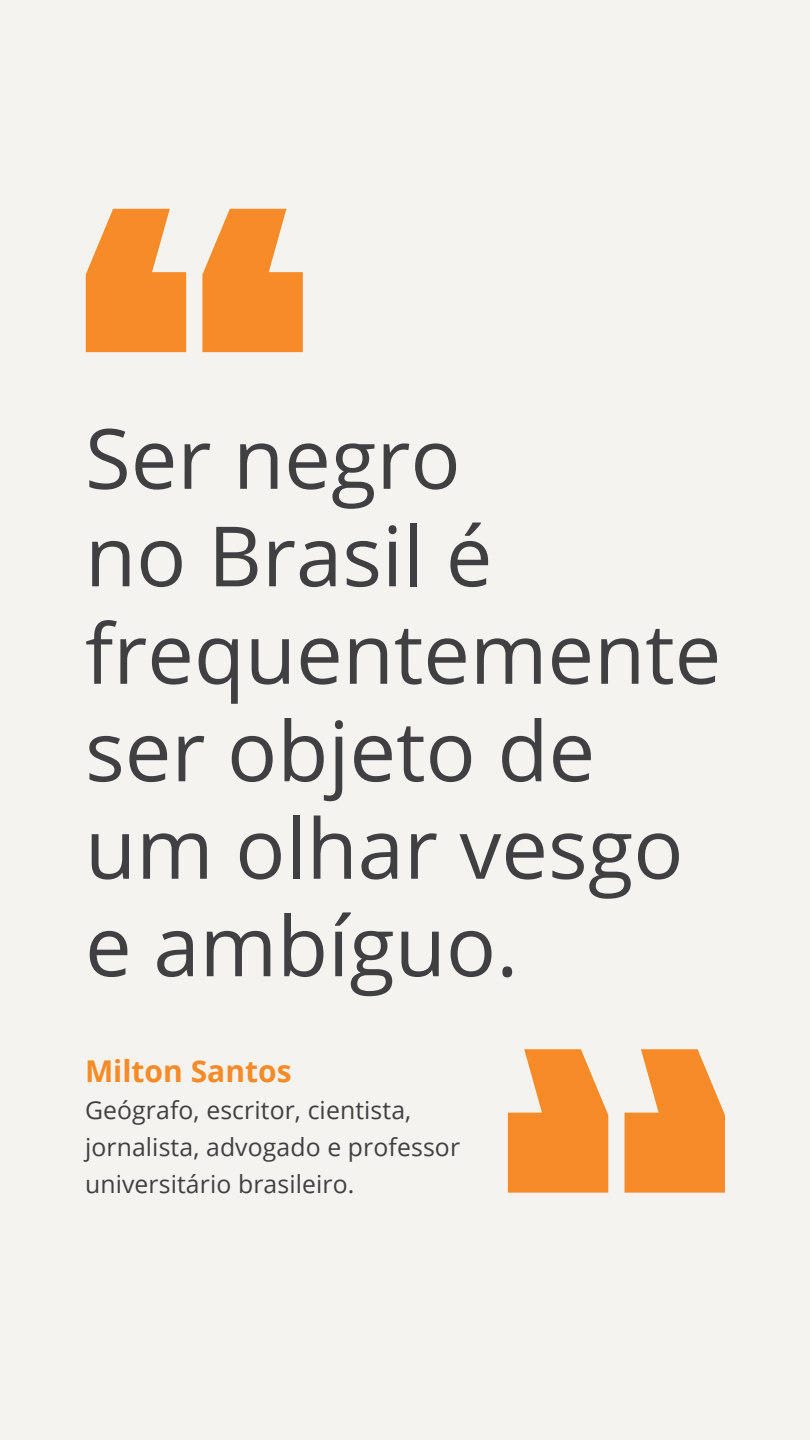
<style>
.page{position:relative;width:810px;height:1440px;background:#f4f3ef}
.page>*{position:absolute;margin:0;border:0;box-sizing:border-box;transform-origin:0 0}
.t1{font:83.25px/97.5px "Open Sans";color:#404042}
.t2{font:700 30px "Open Sans";color:#f68b28}
.t3{font:24.75px/36.8px "Open Sans";letter-spacing:.005em;color:#404042}
</style>
<div class="page">
<svg style="left:86px;top:209px;width:100px;height:143px"></svg>
<svg style="left:625px;top:1049px;width:100px;height:144px"></svg>
<svg style="left:202px;top:209px;width:101px;height:143px"></svg>
<svg style="left:508px;top:1049px;width:100px;height:144px"></svg>
<h1 class="t1" style="left:85px;top:408px;width:638px">Ser negro<br>no Brasil é frequentemente ser objeto de um olhar vesgo e ambíguo.</h1>
<p class="t2" style="left:85px;top:1050px;width:208px">Milton Santos</p>
<p class="t3" style="left:85px;top:1091px;width:377px">Geógrafo, escritor, cientista, jornalista, advogado e professor universitário brasileiro.</p>
</div>
